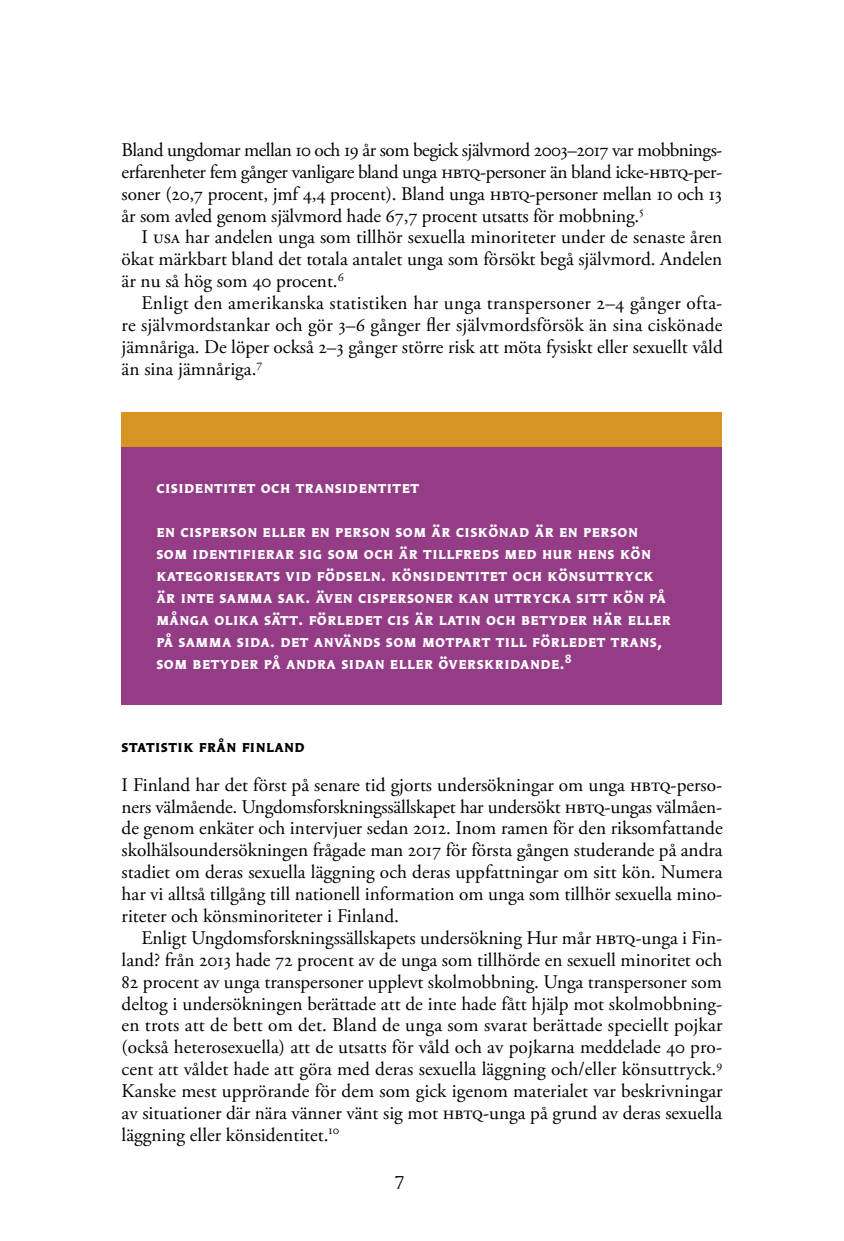
<style>
.page{position:relative;width:844px;height:1241px;background:#fff}
.page>*{position:absolute;margin:0;border:0;box-sizing:border-box;transform-origin:0 0}
.Leipäteksti{font:19.25px/21.9px "Adobe Garamond Pro";color:#000;text-align:justify}
._3-tason_otsikko{font:700 17.5px/21.9px "Martti Display";letter-spacing:.03em;color:#fff}
._3-tason_otsikko-2{font:700 17.5px "Martti Display";letter-spacing:.03em;color:#000}
.t1{font:17.5px "Martti Display";color:#000}
</style>
<div class="page">
<div style="left:122px;top:442px;width:600px;height:263px;background:#953c87"></div>
<div style="left:122px;top:412px;width:600px;height:35px;background:#d89423"></div>
<p class="Leipäteksti" style="left:122px;top:139px;width:602px">Bland ungdomar mellan 10 och 19 år som begick självmord 2003–2017 var mobbnings&shy;erfarenheter fem gånger vanligare bland unga hbtq-personer än bland icke-hbtq-per&shy;soner (20,7 procent, jmf 4,4 procent). Bland unga hbtq-personer mellan 10 och 13 år som avled genom självmord hade 67,7 procent utsatts för mobbning.<sup>5</sup></p>
<p class="Leipäteksti" style="left:122px;top:227px;width:602px;text-indent:20px">I usa har andelen unga som tillhör sexuella minoriteter under de senaste åren ökat märkbart bland det totala antalet unga som försökt begå självmord. Andelen är nu så hög som 40 procent.<sup>6</sup></p>
<p class="Leipäteksti" style="left:122px;top:293px;width:602px;text-indent:20px">Enligt den amerikanska statistiken har unga transpersoner 2–4 gånger ofta&shy;re självmordstankar och gör 3–6 gånger fler självmordsförsök än sina ciskönade jämnåriga. De löper också 2–3 gånger större risk att möta fysiskt eller sexuellt våld än sina jämnåriga.<sup>7</sup></p>
<p class="_3-tason_otsikko" style="left:156px;top:476px;width:10px">CISIDENTITET</p>
<p class="_3-tason_otsikko" style="left:261px;top:476px;width:11px">OCH</p>
<p class="_3-tason_otsikko" style="left:296px;top:476px;width:10px">TRANSIDENTITET</p>
<p class="_3-tason_otsikko" style="left:156px;top:520px;width:516px">En cisperson eller en person som är ciskönad är en person som identifierar sig som och är tillfreds med hur hens kön kategoriserats vid födseln. Könsidentitet och könsuttryck är inte samma sak. Även cispersoner kan uttrycka sitt kön på många olika sätt. Förledet cis är latin och betyder här eller på samma sida. Det används som motpart till förledet trans, som betyder på andra sidan eller överskridande.<sup>8</sup></p>
<p class="_3-tason_otsikko-2" style="left:122px;top:735px;width:184px">Statistik från Finland</p>
<p class="Leipäteksti" style="left:122px;top:774px;width:602px">I Finland har det först på senare tid gjorts undersökningar om unga hbtq-perso&shy;ners välmående. Ungdomsforskningssällskapet har undersökt hbtq-ungas välmåen&shy;de genom enkäter och intervjuer sedan 2012. Inom ramen för den riksomfattande skolhälsoundersökningen frågade man 2017 för första gången studerande på andra stadiet om deras sexuella läggning och deras uppfattningar om sitt kön. Numera har vi alltså tillgång till nationell information om unga som tillhör sexuella mino&shy;riteter och könsminoriteter i Finland.</p>
<p class="Leipäteksti" style="left:122px;top:927px;width:602px;text-indent:20px">Enligt Ungdomsforskningssällskapets undersökning Hur mår hbtq-unga i Fin&shy;land? från 2013 hade 72 procent av de unga som tillhörde en sexuell minoritet och 82 procent av unga transpersoner upplevt skolmobbning. Unga transpersoner som deltog i undersökningen berättade att de inte hade fått hjälp mot skolmobbning&shy;en trots att de bett om det. Bland de unga som svarat berättade speciellt pojkar (också heterosexuella) att de utsatts för våld och av pojkarna meddelade 40 pro&shy;cent att våldet hade att göra med deras sexuella läggning och/eller könsuttryck.<sup>9<br></sup>Kanske mest upprörande för dem som gick igenom materialet var beskrivningar av situationer där nära vänner vänt sig mot hbtq-unga på grund av deras sexuella läggning eller könsidentitet.<sup>10</sup></p>
<p class="t1" style="left:395px;top:1167px;width:11px">7</p>
</div>
